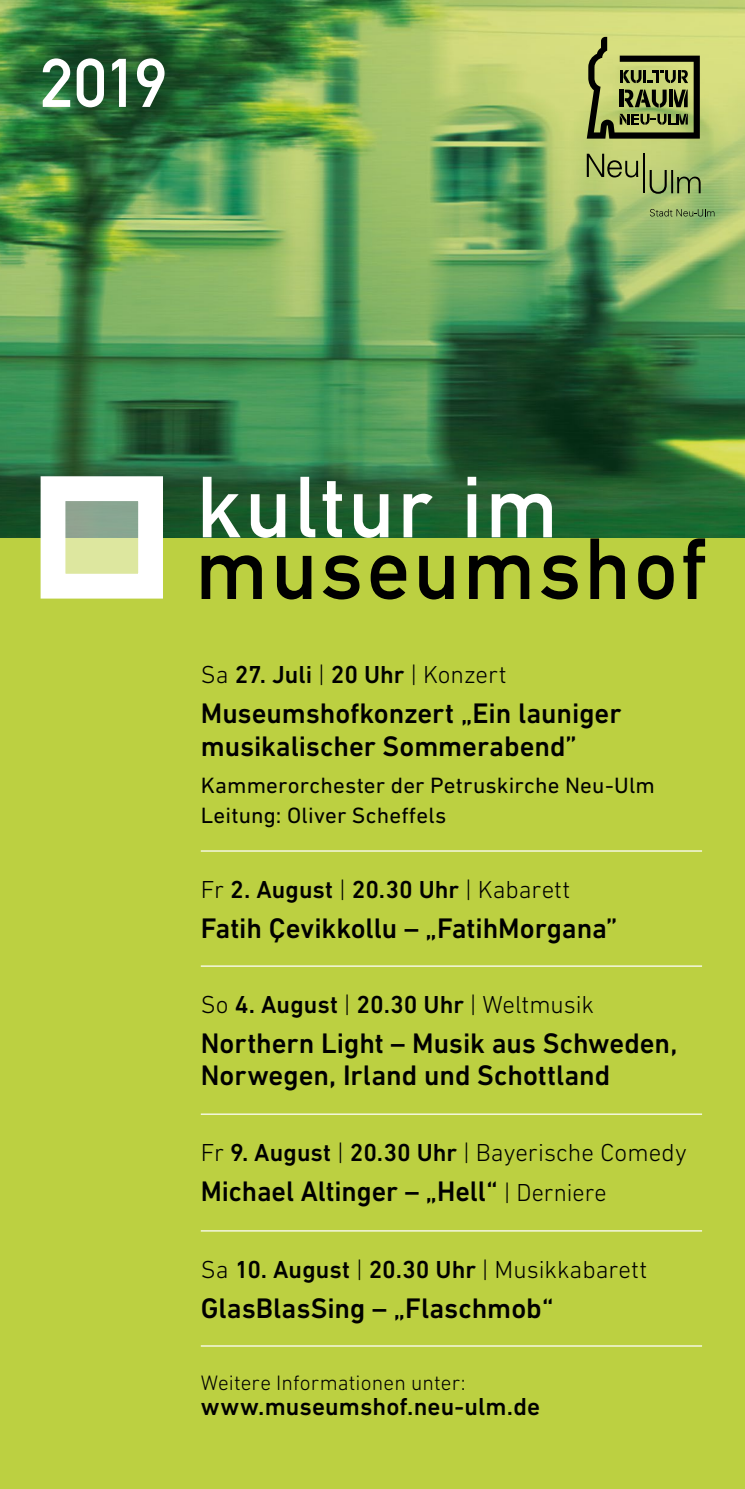
<style>
.page{position:relative;width:745px;height:1489px;background:#fff}
.page>*{position:absolute;margin:0;border:0;box-sizing:border-box;transform-origin:0 0}
.t1{font:85px "DIN Mittelschrift";letter-spacing:.045em;color:#000}
.t2{font:85px "DIN Mittelschrift";letter-spacing:.045em;color:#fff}
.t3{font:67.5px "DIN Mittelschrift";color:#fff}
.t4{font:500 28.75px/32.5px "DIN Next LT Pro";letter-spacing:-.005em;color:#000}
.t5{font:500 25px "DIN Next LT Pro";color:#000}
.t6{font:300 25px "DIN Next LT Pro";color:#000}
.t7{font:22.5px/30px "DIN Next LT Pro";letter-spacing:.005em;color:#000}
.t8{font:300 21.25px "DIN Next LT Pro";letter-spacing:.005em;color:#000}
.s1{font-weight:300}
.s2{font-weight:500}
.s3{font-weight:300;font-size:25px}
</style>
<div class="page">
<div style="left:0;top:0;width:744px;height:1488px;background:#bcd041"></div>
<img style="left:0;top:0;width:744px;height:537px">
<svg style="left:586px;top:37px;width:113px;height:102px;background:#878f50"></svg>
<svg style="left:649px;top:209px;width:65px;height:7px"></svg>
<svg style="left:586px;top:154px;width:51px;height:23px"></svg>
<svg style="left:649px;top:170px;width:17px;height:24px"></svg>
<hr style="left:670px;top:170px;width:2px;height:23px;background:#000">
<svg style="left:676px;top:177px;width:24px;height:16px"></svg>
<hr style="left:643px;top:153px;width:2px;height:40px;background:#000">
<svg style="left:67px;top:502px;width:70px;height:70px;background:#b2c597"></svg>
<div style="left:41px;top:476px;width:122px;height:122px;border:25px solid #fff"></div>
<hr style="left:201px;top:850px;width:500px;height:1px;background:#fff">
<hr style="left:201px;top:965px;width:500px;height:1px;background:#fff">
<hr style="left:201px;top:1113px;width:500px;height:1px;background:#fff">
<hr style="left:201px;top:1230px;width:500px;height:1px;background:#fff">
<hr style="left:201px;top:1345px;width:500px;height:1px;background:#fff">
<h2 class="t3" style="left:41px;top:44px;width:128px">2019</h2>
<h1 class="t2" style="left:197px;top:457px;width:362px">kultur im</h1>
<h1 class="t1" style="left:195px;top:519px;width:510px">museumshof</h1>
<p class="t5" style="left:201px;top:660px;width:307px"><span class="s1">Sa</span> 27. Juli <span class="s1">|</span> 20 Uhr <span class="s1">| Konzert</span></p>
<p class="t4" style="left:201px;top:696px;width:422px">Museumshofkonzert „Ein launiger musikalischer Sommerabend”</p>
<p class="t7" style="left:201px;top:769px;width:455px">Kammerorchester der Petruskirche Neu-Ulm<br>Leitung: Oliver Scheffels</p>
<p class="t5" style="left:201px;top:875px;width:371px"><span class="s1">Fr</span> 2. August <span class="s1">|</span> 20.30 Uhr <span class="s1">| Kabarett</span></p>
<p class="t4" style="left:201px;top:911px;width:418px">Fatih Çevikkollu – „FatihMorgana”</p>
<p class="t5" style="left:201px;top:990px;width:394px"><span class="s1">So</span> 4. August <span class="s1">|</span> 20.30 Uhr <span class="s1">| Weltmusik</span></p>
<p class="t4" style="left:201px;top:1026px;width:478px">Northern Light – Musik aus Schweden,<br>Norwegen, Irland und Schottland</p>
<p class="t6" style="left:201px;top:1138px;width:487px">Fr <span class="s2">9. August</span> | <span class="s2">20.30 Uhr</span> | Bayerische Comedy</p>
<p class="t4" style="left:201px;top:1174px;width:407px">Michael Altinger – „Hell“ <span class="s3">| Derniere</span></p>
<p class="t6" style="left:201px;top:1254px;width:448px">Sa <span class="s2">10. August</span> | <span class="s2">20.30 Uhr</span> | Musikkabarett</p>
<p class="t4" style="left:201px;top:1291px;width:354px">GlasBlasSing – „Flaschmob“</p>
<p class="t8" style="left:201px;top:1370px;width:266px">Weitere Informationen unter:</p>
<p class="t5" style="left:201px;top:1392px;width:340px">www.museumshof.neu-ulm.de</p>
</div>
